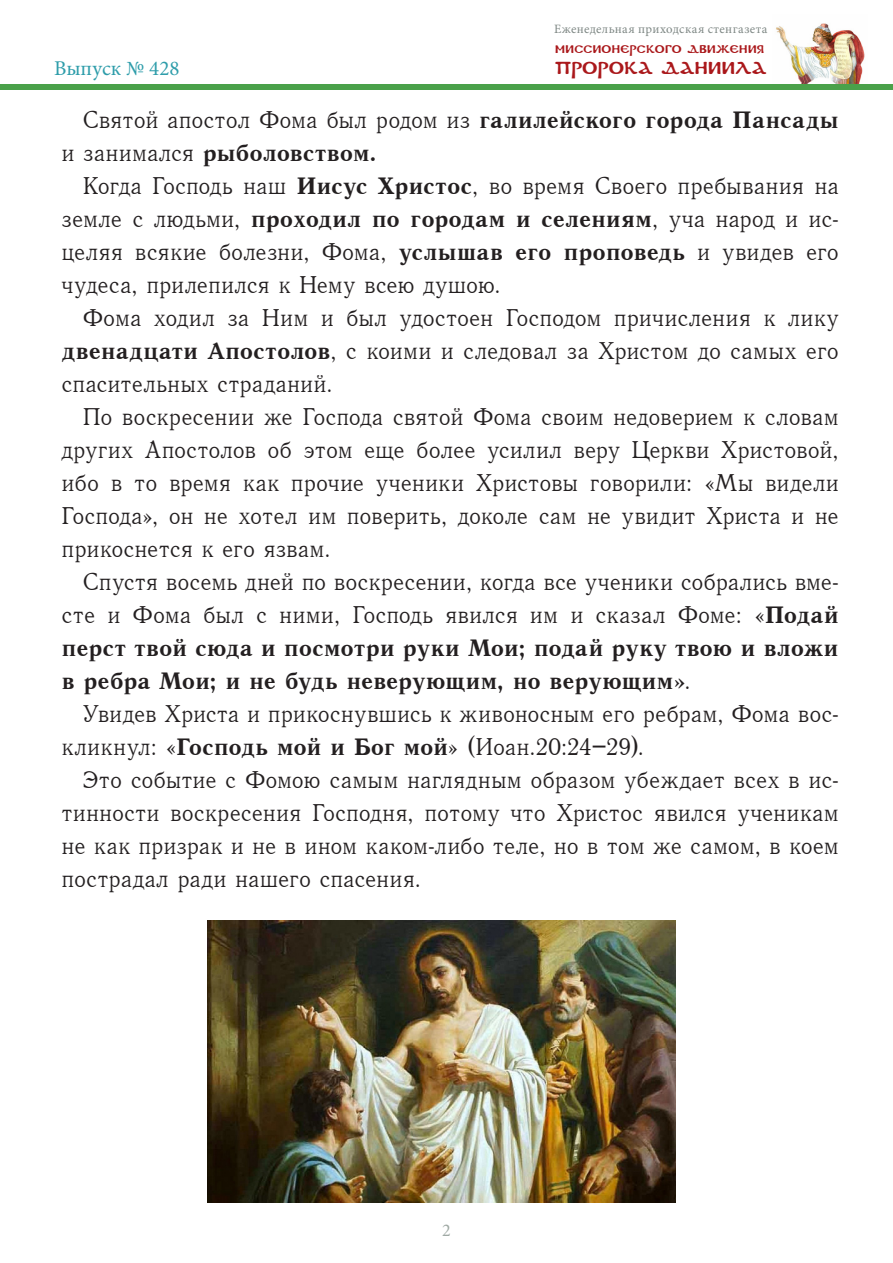
<style>
.page{position:relative;width:893px;height:1263px;background:#fff}
.page>*{position:absolute;margin:0;border:0;box-sizing:border-box;transform-origin:0 0}
._2__Основной_текст{font:24px/33px "Quant Antiqua C";letter-spacing:-.005em;color:#231f20;text-align:justify}
._2__Основной_текст-2{font:24px/33px "Quant Antiqua C Bold";letter-spacing:-.005em;color:#231f20}
.t1{font:21px "Minion Pro";color:#2e9daa}
.t2{font:18px "Minion Pro";color:#9fa9a4}
.t3{font:17.1px "DS Coptic";letter-spacing:.01em;color:#aa181b}
.t4{font:12.75px "Minion Pro";letter-spacing:.03em;color:#7f8885}
.t5{font:10.95px "DS Coptic";letter-spacing:.025em;color:#aa181b}
.s1{font-family:"Quant Antiqua C"}
.s2{font-family:"Quant Antiqua C Bold"}
</style>
<div class="page">
<img style="left:776px;top:23px;width:89px;height:61px">
<div style="left:0;top:84px;width:893px;height:5px;background:#4aa14a"></div>
<img style="left:207px;top:920px;width:468px;height:282px">
<p class="t1" style="left:54px;top:54px;width:127px">Выпуск № 428</p>
<p class="t4" style="left:554px;top:21px;width:215px">Еженедельная приходская стенгазета</p>
<p class="t5" style="left:555px;top:42px;width:210px">Миссионерского движения</p>
<p class="t3" style="left:555px;top:57px;width:213px">ПРОРОКА ДАНИИЛА</p>
<p class="_2__Основной_текст-2" style="left:62px;top:104px;width:779px;text-indent:21px"><span class="s1">Святой апостол Фома был родом из</span> галилейского города Пансады <span class="s1">и занимался</span> рыболовством.</p>
<p class="_2__Основной_текст" style="left:62px;top:170px;width:779px;text-indent:21px">Когда Господь наш <span class="s2">Иисус Христос</span>, во время Своего пребывания на земле с людьми, <span class="s2">проходил по городам и селениям</span>, уча народ и ис&shy;целяя всякие болезни, Фома, <span class="s2">услышав его проповедь</span> и увидев его чудеса, прилепился к Нему всею душою.</p>
<p class="_2__Основной_текст" style="left:62px;top:302px;width:779px;text-indent:21px">Фома ходил за Ним и был удостоен Господом причисления к лику <span class="s2">двенадцати Апостолов</span>, с коими и следовал за Христом до самых его спасительных страданий.</p>
<p class="_2__Основной_текст" style="left:62px;top:401px;width:779px;text-indent:21px">По воскресении же Господа святой Фома своим недоверием к словам других Апостолов об этом еще более усилил веру Церкви Христовой, ибо в то время как прочие ученики Христовы говорили: «Мы видели Господа», он не хотел им поверить, доколе сам не увидит Христа и не прикоснется к его язвам.</p>
<p class="_2__Основной_текст" style="left:62px;top:566px;width:779px;text-indent:21px">Спустя восемь дней по воскресении, когда все ученики собрались вме&shy;сте и Фома был с ними, Господь явился им и сказал Фоме: «<span class="s2">Подай перст твой сюда и посмотри руки Мои; подай руку твою и вложи в ребра Мои; и не будь неверующим, но верующим»</span>.</p>
<p class="_2__Основной_текст" style="left:62px;top:698px;width:779px;text-indent:21px">Увидев Христа и прикоснувшись к живоносным его ребрам, Фома вос&shy;кликнул: «<span class="s2">Господь мой и Бог мой</span>» (Иоан.20:24–29).</p>
<p class="_2__Основной_текст" style="left:62px;top:764px;width:779px;text-indent:21px">Это событие с Фомою самым наглядным образом убеждает всех в ис&shy;тинности воскресения Господня, потому что Христос явился ученикам не как призрак и не в ином каком-либо теле, но в том же самом, в коем пострадал ради нашего спасения.</p>
<p class="t2" style="left:442px;top:1218px;width:10px">2</p>
</div>
